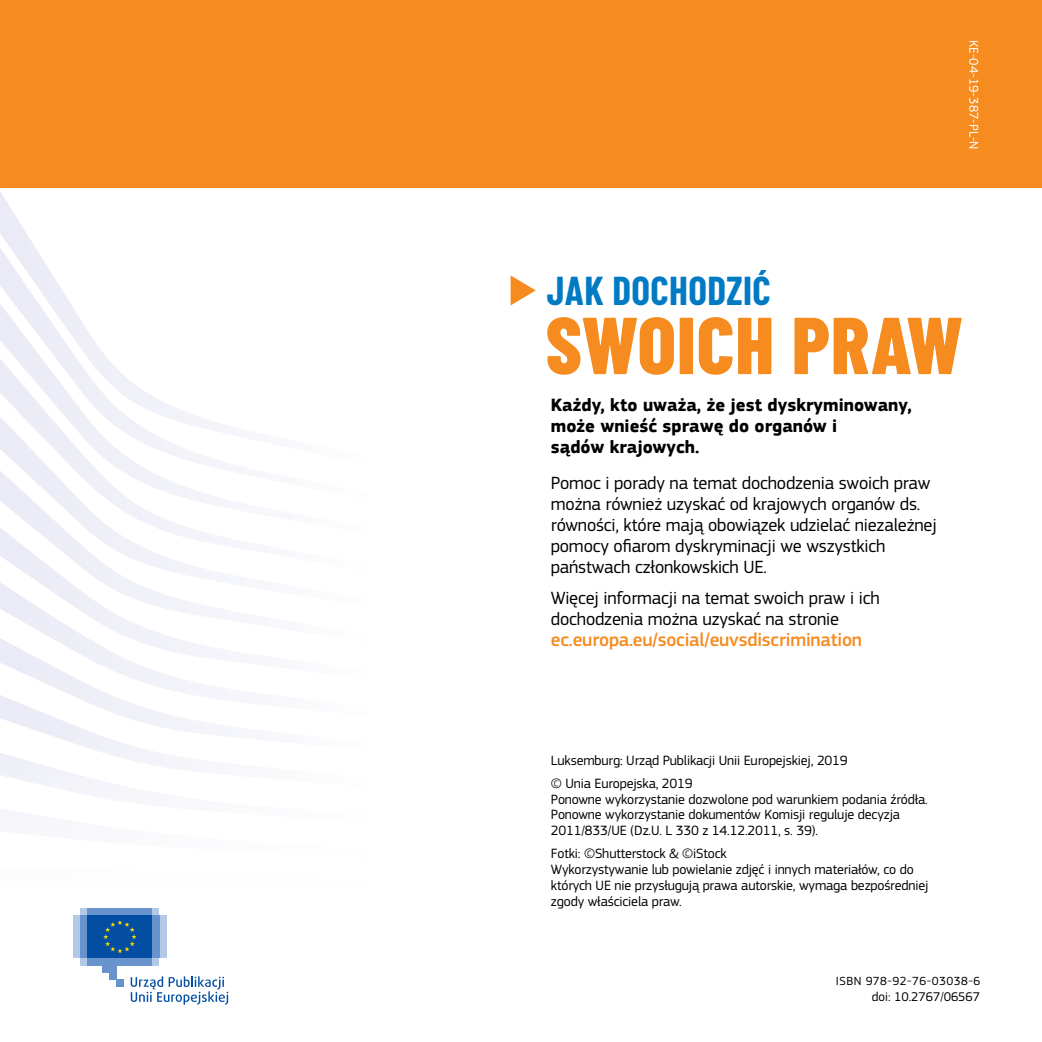
<style>
.page{position:relative;width:1042px;height:1042px;background:#fff}
.page>*{position:absolute;margin:0;border:0;box-sizing:border-box;transform-origin:0 0}
.t1{font:800 80.5px "Barlow Condensed";letter-spacing:.01em;color:#f68b1f}
.t2{font:700 39.38px "Barlow Condensed";letter-spacing:.01em;color:#007bc3}
.t3{font:500 19.25px "EC Square Sans Pro";letter-spacing:-.01em;color:#f68b1f}
.t4{font:18.38px/21px "EC Square Sans Pro";letter-spacing:-.01em;color:#000}
.t5{font:700 18.38px/21px "EC Square Sans Pro";color:#000}
.t6{font:14px/15.8px "EC Square Sans Pro";letter-spacing:-.01em;color:#000}
.t7{font:13.12px "EC Square Sans Pro";color:#fff}
.t8{font:13.12px "EC Square Sans Pro";color:#000}
.t9{font:12.25px "EC Square Sans Pro";letter-spacing:.04em;color:#000}
</style>
<div class="page">
<div style="left:0;top:0;width:1042px;height:188px;background:#f68b1f"></div>
<svg style="left:510px;top:275px;width:26px;height:30px"></svg>
<svg style="left:81px;top:958px;width:78px;height:7px"></svg>
<svg style="left:81px;top:908px;width:78px;height:7px"></svg>
<div style="left:88px;top:908px;width:64px;height:7px;background:#6993cd"></div>
<div style="left:88px;top:958px;width:64px;height:7px;background:#6993cd"></div>
<div style="left:152px;top:915px;width:7px;height:43px;background:#6993cd"></div>
<div style="left:159px;top:915px;width:7px;height:43px;background:#b4c9e6"></div>
<div style="left:81px;top:915px;width:7px;height:43px;background:#6993cd"></div>
<div style="left:73px;top:915px;width:8px;height:43px;background:#b4c9e6"></div>
<div style="left:102px;top:958px;width:14px;height:14px;background:#6993cd"></div>
<div style="left:109px;top:958px;width:7px;height:21px;background:#6993cd"></div>
<div style="left:116px;top:979px;width:7px;height:8px;background:#6993cd"></div>
<div style="left:88px;top:915px;width:64px;height:43px;background:#034ea2"></div>
<svg style="left:103px;top:920px;width:34px;height:33px"></svg>
<svg style="left:131px;top:976px;width:97px;height:29px"></svg>
<h2 class="t2" style="left:547px;top:267px;width:226px">JAK DOCHODZIĆ</h2>
<p class="t7" style="left:981px;top:40px;width:111px;rotate:90deg">KE-04-19-387-PL-N</p>
<h2 class="t1" style="left:545px;top:295px;width:419px">SWOICH PRAW</h2>
<p class="t5" style="left:551px;top:395px;width:362px">Każdy, kto uważa, że jest dyskryminowany, może wnieść sprawę do organów i<br>sądów krajowych.</p>
<p class="t4" style="left:551px;top:472px;width:387px">Pomoc i porady na temat dochodzenia swoich praw można również uzyskać od krajowych organów ds. równości, które mają obowiązek udzielać niezależnej pomocy ofiarom dyskryminacji we wszystkich państwach członkowskich UE.</p>
<p class="t4" style="left:551px;top:587px;width:330px">Więcej informacji na temat swoich praw i ich dochodzenia można uzyskać na stronie</p>
<p class="t3" style="left:551px;top:628px;width:313px">ec.europa.eu/social/euvsdiscrimination</p>
<p class="t6" style="left:551px;top:752px;width:298px">Luksemburg: Urząd Publikacji Unii Europejskiej, 2019</p>
<p class="t6" style="left:551px;top:775px;width:378px">© Unia Europejska, 2019<br>Ponowne wykorzystanie dozwolone pod warunkiem podania źródła.<br>Ponowne wykorzystanie dokumentów Komisji reguluje decyzja 2011/833/UE (Dz.U. L 330 z 14.12.2011, s. 39).</p>
<p class="t6" style="left:551px;top:846px;width:379px">Fotki: ©Shutterstock &amp; ©iStock<br>Wykorzystywanie lub powielanie zdjęć i innych materiałów, co do których UE nie przysługują prawa autorskie, wymaga bezpośredniej zgody właściciela praw.</p>
<p class="t9" style="left:836px;top:974px;width:146px">ISBN 978-92-76-03038-6</p>
<p class="t8" style="left:872px;top:989px;width:110px">doi: 10.2767/06567</p>
</div>
